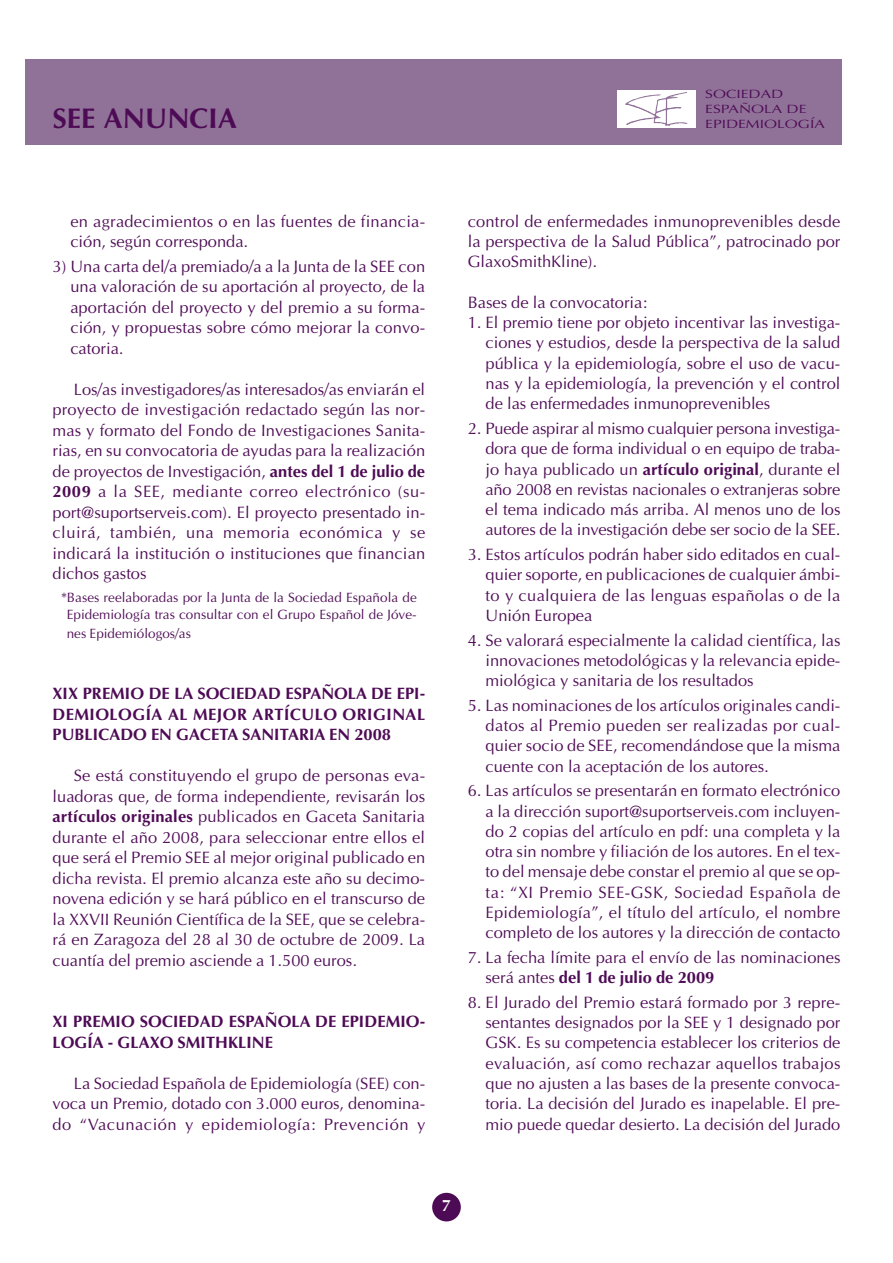
<style>
.page{position:relative;width:893px;height:1263px;background:#fff}
.page>*{position:absolute;margin:0;border:0;box-sizing:border-box;transform-origin:0 0}
.t1{font:700 28.5px "Optima";color:#4e0b55}
.t2{font:16.5px/20.2px "Optima";color:#4e0b55;text-align:justify}
.t3{font:700 16.5px/20.5px "Optima";color:#4e0b55;text-align:justify}
.t4{font:700 16.5px "Optima";color:#fff}
.t5{font:13.5px/16.8px "Optima";letter-spacing:.005em;color:#4e0b55;text-align:center}
.t6{font:12px/14.5px "Optima";color:#4e0b55;scale:1.3 1}
.s1{font-weight:700}
</style>
<div class="page">
<div style="left:26px;top:60px;width:816px;height:85px;background:#907298"></div>
<div style="left:432px;top:1193px;width:29px;height:28px;background:#4e0b55;border-radius:50%"></div>
<div style="left:617px;top:90px;width:78px;height:37px;background:#fff"></div>
<img style="left:625px;top:92px;width:63px;height:34px">
<h1 class="t1" style="left:53px;top:106px;width:186px">SEE ANUNCIA</h1>
<p class="t6" style="left:705px;top:88px;width:94px">SOCIEDAD<br>ESPAÑOLA DE<br>EPIDEMIOLOGÍA</p>
<p class="t2" style="left:70px;top:212px;width:356px">en agradecimientos o en las fuentes de financia&shy;ción, según corresponda.</p>
<p class="t2" style="left:70px;top:258px;width:356px;text-indent:-18px">3) Una carta del/a premiado/a a la Junta de la SEE con una valoración de su aportación al proyecto, de la aportación del proyecto y del premio a su forma&shy;ción, y propuestas sobre cómo mejorar la convo&shy;catoria.</p>
<p class="t2" style="left:53px;top:380px;width:374px;text-indent:21px">Los/as investigadores/as interesados/as enviarán el proyecto de investigación redactado según las nor&shy;mas y formato del Fondo de Investigaciones Sanita&shy;rias, en su convocatoria de ayudas para la realización de proyectos de Investigación, <span class="s1">antes del 1 de julio de 2009</span> a la SEE, mediante correo electrónico (su&shy;port@suportserveis.com). El proyecto presentado in&shy;cluirá, también, una memoria económica y se indicará la institución o instituciones que financian dichos gastos</p>
<p class="t5" style="left:61px;top:590px;width:357px">*Bases reelaboradas por la Junta de la Sociedad Española de<br>Epidemiología tras consultar con el Grupo Español de Jóve-</p>
<p class="t5" style="left:67px;top:626px;width:126px">nes Epidemiólogos/as</p>
<p class="t3" style="left:53px;top:685px;width:374px">XIX PREMIO DE LA SOCIEDAD ESPAÑOLA DE EPI-DEMIOLOGÍA AL MEJOR ARTÍCULO ORIGINAL PUBLICADO EN GACETA SANITARIA EN 2008</p>
<p class="t2" style="left:53px;top:767px;width:374px;text-indent:21px">Se está constituyendo el grupo de personas eva&shy;luadoras que, de forma independiente, revisarán los <span class="s1">artículos originales</span> publicados en Gaceta Sanitaria durante el año 2008, para seleccionar entre ellos el que será el Premio SEE al mejor original publicado en dicha revista. El premio alcanza este año su decimo&shy;novena edición y se hará público en el transcurso de la XXVII Reunión Científica de la SEE, que se celebra&shy;rá en Zaragoza del 28 al 30 de octubre de 2009. La cuantía del premio asciende a 1.500 euros.</p>
<p class="t3" style="left:53px;top:1013px;width:374px">XI PREMIO SOCIEDAD ESPAÑOLA DE EPIDEMIO-<br>LOGÍA - GLAXO SMITHKLINE</p>
<p class="t2" style="left:53px;top:1074px;width:374px;text-indent:21px">La Sociedad Española de Epidemiología (SEE) con&shy;voca un Premio, dotado con 3.000 euros, denomina&shy;do “Vacunación y epidemiología: Prevención y</p>
<p class="t2" style="left:468px;top:212px;width:374px">control de enfermedades inmunoprevenibles desde la perspectiva de la Salud Pública”, patrocinado por GlaxoSmithKline).</p>
<p class="t2" style="left:468px;top:294px;width:181px">Bases de la convocatoria:</p>
<p class="t2" style="left:486px;top:314px;width:356px;text-indent:-18px">1. El premio tiene por objeto incentivar las investiga&shy;ciones y estudios, desde la perspectiva de la salud pública y la epidemiología, sobre el uso de vacu&shy;nas y la epidemiología, la prevención y el control de las enfermedades inmunoprevenibles</p>
<p class="t2" style="left:486px;top:420px;width:356px;text-indent:-18px">2. Puede aspirar al mismo cualquier persona investiga&shy;dora que de forma individual o en equipo de traba&shy;jo haya publicado un <span class="s1">artículo original</span>, durante el año 2008 en revistas nacionales o extranjeras sobre el tema indicado más arriba. Al menos uno de los autores de la investigación debe ser socio de la SEE.</p>
<p class="t2" style="left:486px;top:546px;width:356px;text-indent:-18px">3. Estos artículos podrán haber sido editados en cual&shy;quier soporte, en publicaciones de cualquier ámbi&shy;to y cualquiera de las lenguas españolas o de la Unión Europea</p>
<p class="t2" style="left:486px;top:631px;width:356px;text-indent:-18px">4. Se valorará especialmente la calidad científica, las innovaciones metodológicas y la relevancia epide&shy;miológica y sanitaria de los resultados</p>
<p class="t2" style="left:486px;top:696px;width:356px;text-indent:-18px">5. Las nominaciones de los artículos originales candi&shy;datos al Premio pueden ser realizadas por cual&shy;quier socio de SEE, recomendándose que la misma cuente con la aceptación de los autores.</p>
<p class="t2" style="left:486px;top:782px;width:356px;text-indent:-18px">6. Las artículos se presentarán en formato electrónico a la dirección suport@suportserveis.com incluyen&shy;do 2 copias del artículo en pdf: una completa y la otra sin nombre y filiación de los autores. En el tex&shy;to del mensaje debe constar el premio al que se op&shy;ta: “XI Premio SEE-GSK, Sociedad Española de Epidemiología”, el título del artículo, el nombre completo de los autores y la dirección de contacto</p>
<p class="t2" style="left:486px;top:949px;width:356px;text-indent:-18px">7. La fecha límite para el envío de las nominaciones será antes <span class="s1">del 1 de julio de 2009</span></p>
<p class="t2" style="left:486px;top:994px;width:356px;text-indent:-18px">8. El Jurado del Premio estará formado por 3 repre&shy;sentantes designados por la SEE y 1 designado por GSK. Es su competencia establecer los criterios de evaluación, así como rechazar aquellos trabajos que no ajusten a las bases de la presente convoca&shy;toria. La decisión del Jurado es inapelable. El pre&shy;mio puede quedar desierto. La decisión del Jurado</p>
<p class="t4" style="left:442px;top:1199px;width:11px">7</p>
</div>
